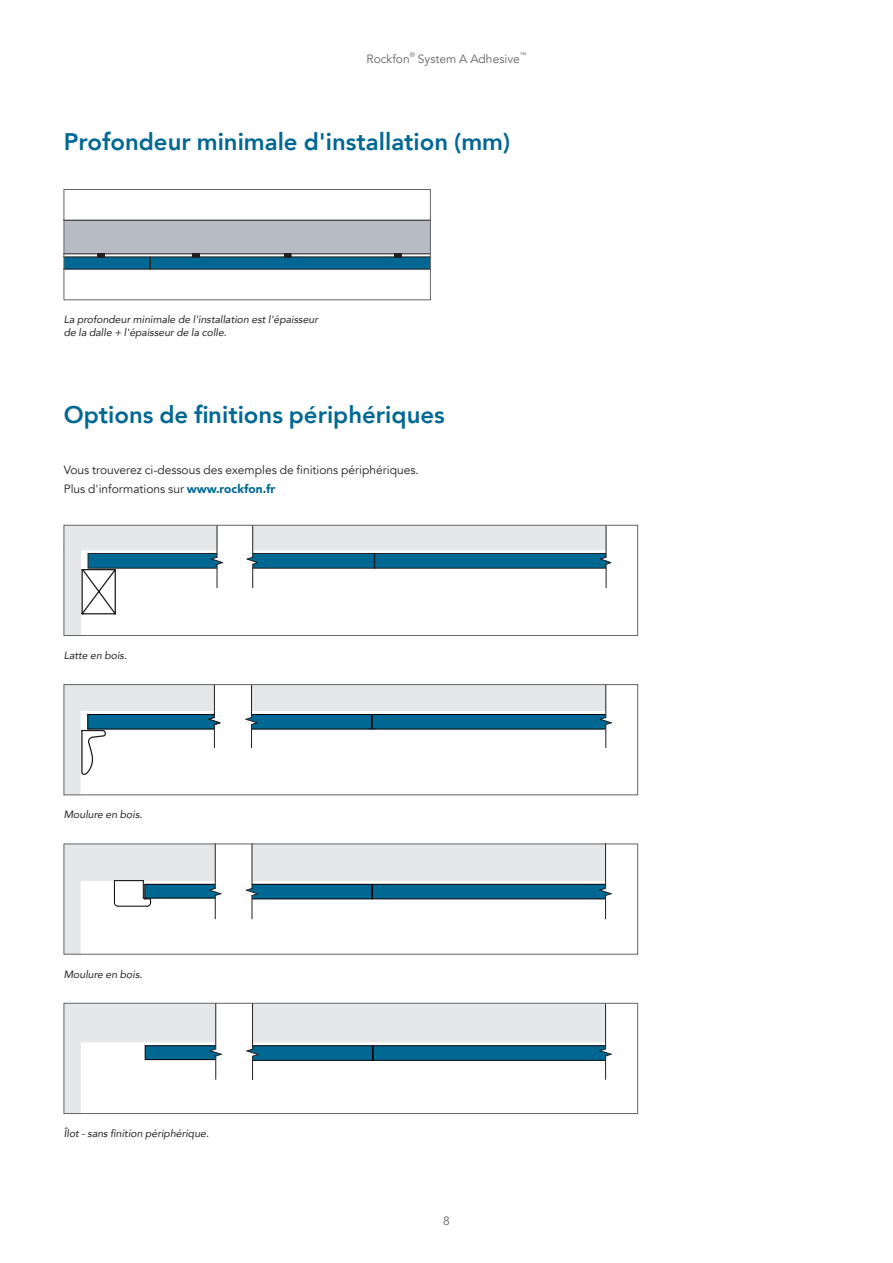
<style>
.page{position:relative;width:893px;height:1263px;background:#fff}
.page>*{position:absolute;margin:0;border:0;box-sizing:border-box;transform-origin:0 0}
.t1{font:800 24px "Avenir";color:#006893}
.t2{font:12px/19.5px "Avenir";color:#231f20}
.t3{font:12px "Avenir";color:#636466}
.t4{font:italic 10.5px/12.6px "Avenir";color:#231f20}
.t5{font:6.6px "Avenir";color:#636466}
.s1{font-weight:900;color:#006893}
</style>
<div class="page">
<svg style="left:66px;top:527px;width:540px;height:107px"></svg>
<hr style="left:217px;top:525px;width:1px;height:32px;background:#231f20">
<hr style="left:252px;top:525px;width:1px;height:32px;background:#231f20">
<hr style="left:606px;top:525px;width:1px;height:32px;background:#231f20">
<svg style="left:80px;top:551px;width:532px;height:65px"></svg>
<div style="left:64px;top:525px;width:574px;height:111px;border:1px solid #636466"></div>
<svg style="left:66px;top:686px;width:539px;height:107px;fill:#e6e7e8"></svg>
<div style="left:214px;top:685px;width:38px;height:29px;background:#fff"></div>
<hr style="left:214px;top:685px;width:1px;height:32px;background:#231f20">
<hr style="left:251px;top:685px;width:1px;height:32px;background:#231f20">
<svg style="left:81px;top:712px;width:531px;height:64px"></svg>
<hr style="left:605px;top:685px;width:1px;height:32px;background:#231f20">
<div style="left:64px;top:684px;width:574px;height:111px;border:1px solid #636466"></div>
<svg style="left:66px;top:846px;width:539px;height:106px"></svg>
<div style="left:145px;top:884px;width:79px;height:14px;background:#006893"></div>
<div style="left:145px;top:884px;width:80px;height:14px;border:1px solid #000"></div>
<svg style="left:113px;top:880px;width:39px;height:27px"></svg>
<div style="left:215px;top:844px;width:37px;height:42px;background:#fff"></div>
<hr style="left:252px;top:844px;width:1px;height:44px;background:#231f20">
<hr style="left:215px;top:844px;width:1px;height:44px;background:#231f20">
<svg style="left:209px;top:882px;width:403px;height:37px"></svg>
<hr style="left:605px;top:844px;width:1px;height:44px;background:#231f20">
<svg style="left:66px;top:1005px;width:540px;height:107px"></svg>
<div style="left:216px;top:1003px;width:36px;height:43px;background:#fff"></div>
<hr style="left:215px;top:1003px;width:1px;height:46px;background:#231f20">
<hr style="left:605px;top:1003px;width:1px;height:46px;background:#231f20">
<svg style="left:145px;top:1044px;width:467px;height:35px"></svg>
<hr style="left:252px;top:1003px;width:1px;height:46px;background:#231f20">
<div style="left:64px;top:1003px;width:574px;height:111px;border:1px solid #636466"></div>
<svg style="left:66px;top:220px;width:363px;height:49px;background:#85a0af"></svg>
<div style="left:64px;top:189px;width:367px;height:111px;border:1px solid #636466"></div>
<p class="t3" style="left:367px;top:52px;width:45px">Rockfon</p>
<p class="t5" style="left:410px;top:51px;width:7px">®</p>
<p class="t3" style="left:418px;top:52px;width:103px">System A Adhesive</p>
<p class="t5" style="left:520px;top:51px;width:8px">™</p>
<h1 class="t1" style="left:64px;top:123px;width:448px">Profondeur minimale d'installation (mm)</h1>
<p class="t4" style="left:64px;top:313px;width:256px">La profondeur minimale de l'installation est l'épaisseur de la dalle + l'épaisseur de la colle.</p>
<h1 class="t1" style="left:64px;top:396px;width:383px">Options de finitions périphériques</h1>
<p class="t2" style="left:64px;top:460px;width:356px">Vous trouverez ci-dessous des exemples de finitions périphériques.<br>Plus d'informations sur <span class="s1">www.rockfon.fr</span></p>
<p class="t4" style="left:64px;top:649px;width:65px">Latte en bois.</p>
<p class="t4" style="left:64px;top:808px;width:80px">Moulure en bois.</p>
<p class="t4" style="left:64px;top:967px;width:80px">Moulure en bois.</p>
<p class="t4" style="left:64px;top:1127px;width:147px">Îlot - sans finition périphérique.</p>
<p class="t3" style="left:443px;top:1213px;width:8px">8</p>
</div>
